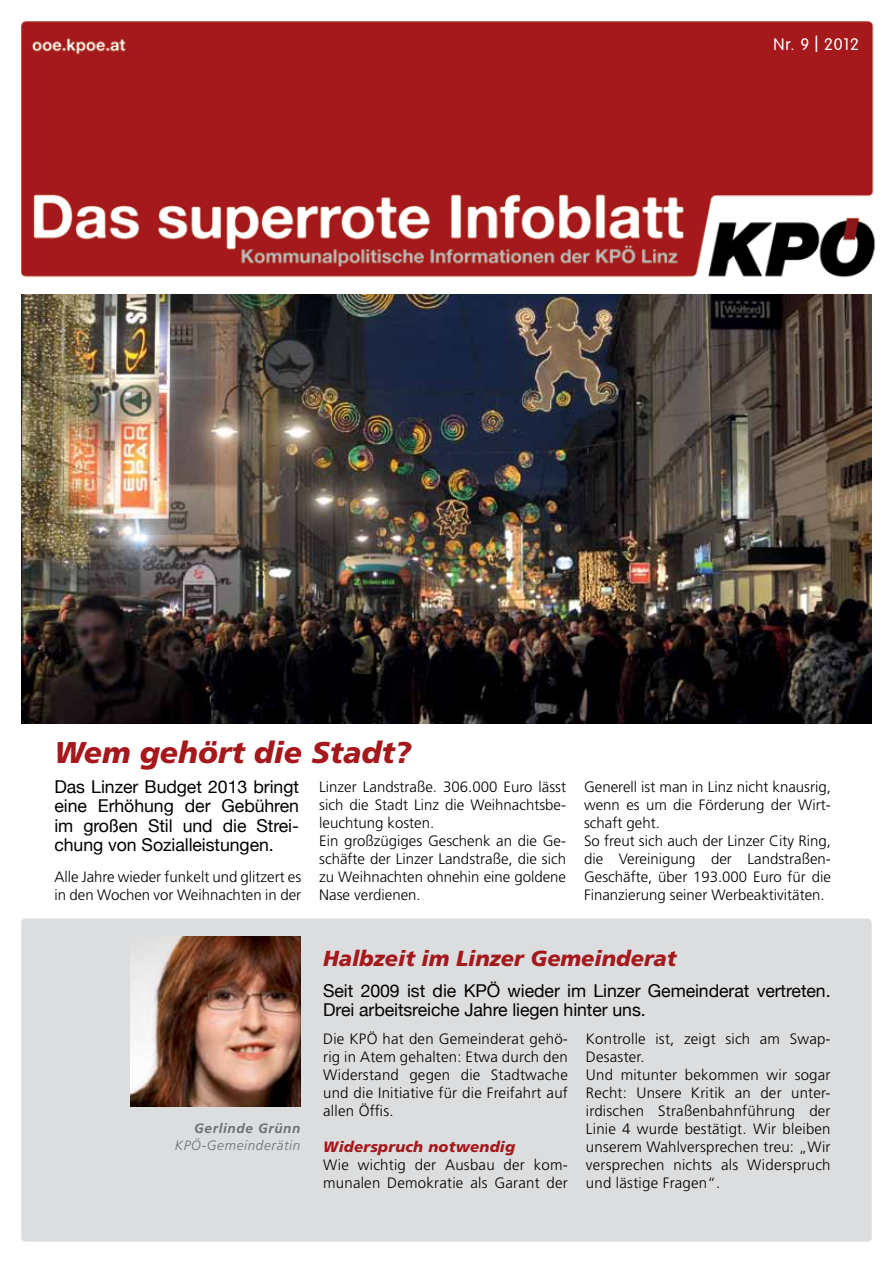
<style>
.page{position:relative;width:893px;height:1263px;background:#fff}
.page>*{position:absolute;margin:0;border:0;box-sizing:border-box;transform-origin:0 0}
.t1{font:italic 900 30px "Frutiger";color:#a5181c}
.t2{font:italic 900 21.75px "Frutiger";color:#a5181c}
.t3{font:17.7px/19.5px "Helvetica Neue";letter-spacing:-.005em;color:#000;text-align:justify}
.t4{font:300 16.5px "VAG Rounded";letter-spacing:.05em;color:#fff}
.t5{font:300 15px/18px "Frutiger";color:#000}
.t6{font:italic 900 15px "Frutiger";letter-spacing:.015em;color:#a5181c}
.t7{font:italic 300 13.5px "Frutiger";letter-spacing:.05em;color:#6d6e71}
.t8{font:italic 700 13.5px "Frutiger";letter-spacing:.05em;color:#6d6e71}
.s1{font-size:23.1px}
</style>
<div class="page">
<img style="left:21px;top:21px;width:855px;height:257px">
<img style="left:21px;top:295px;width:851px;height:429px">
<div style="left:21px;top:918px;width:851px;height:324px;background:#dcddde;border-radius:4px"></div>
<img style="left:130px;top:936px;width:170px;height:171px">
<p class="t4" style="left:773px;top:35px;width:87px">Nr. 9 <span class="s1">I</span> 2012</p>
<h1 class="t1" style="left:54px;top:735px;width:358px">Wem gehört die Stadt?</h1>
<p class="t3" style="left:54px;top:776px;width:246px">Das Linzer Budget 2013 bringt eine Erhöhung der Gebühren im großen Stil und die Strei&shy;chung von Sozialleistungen.</p>
<p class="t5" style="left:54px;top:868px;width:248px">Alle Jahre wieder funkelt und glitzert es in den Wochen vor Weihnachten in der</p>
<p class="t5" style="left:319px;top:778px;width:248px">Linzer Landstraße. 306.000 Euro lässt sich die Stadt Linz die Weihnachtsbe&shy;leuchtung kosten.<br>Ein großzügiges Geschenk an die Ge&shy;schäfte der Linzer Landstraße, die sich zu Weihnachten ohnehin eine goldene<br>Nase verdienen.</p>
<p class="t5" style="left:584px;top:778px;width:248px">Generell ist man in Linz nicht knausrig, wenn es um die Förderung der Wirt&shy;schaft geht.<br>So freut sich auch der Linzer City Ring, die Vereinigung der Landstraßen-Geschäfte, über 193.000 Euro für die Finanzierung seiner Werbeaktivitäten.</p>
<p class="t8" style="left:194px;top:1120px;width:108px">Gerlinde Grünn</p>
<p class="t7" style="left:175px;top:1137px;width:127px">KPÖ-Gemeinderätin</p>
<h2 class="t2" style="left:323px;top:945px;width:355px">Halbzeit im Linzer Gemeinderat</h2>
<p class="t3" style="left:323px;top:979px;width:509px">Seit 2009 ist die KPÖ wieder im Linzer Gemeinderat vertreten.<br>Drei arbeitsreiche Jahre liegen hinter uns.</p>
<p class="t5" style="left:323px;top:1030px;width:246px;text-align:justify">Die KPÖ hat den Gemeinderat gehö&shy;rig in Atem gehalten: Etwa durch den Widerstand gegen die Stadtwache und die Initiative für die Freifahrt auf allen Öffis.</p>
<p class="t6" style="left:323px;top:1138px;width:193px">Widerspruch notwendig</p>
<p class="t5" style="left:323px;top:1156px;width:246px">Wie wichtig der Ausbau der kom&shy;munalen Demokratie als Garant der</p>
<p class="t5" style="left:586px;top:1030px;width:246px">Kontrolle ist, zeigt sich am Swap-<br>Desaster.<br>Und mitunter bekommen wir sogar<br>Recht: Unsere Kritik an der unter&shy;irdischen Straßenbahnführung der<br>Linie 4 wurde bestätigt. Wir bleiben unserem Wahlversprechen treu: „Wir versprechen nichts als Widerspruch und lästige Fragen“.</p>
</div>
